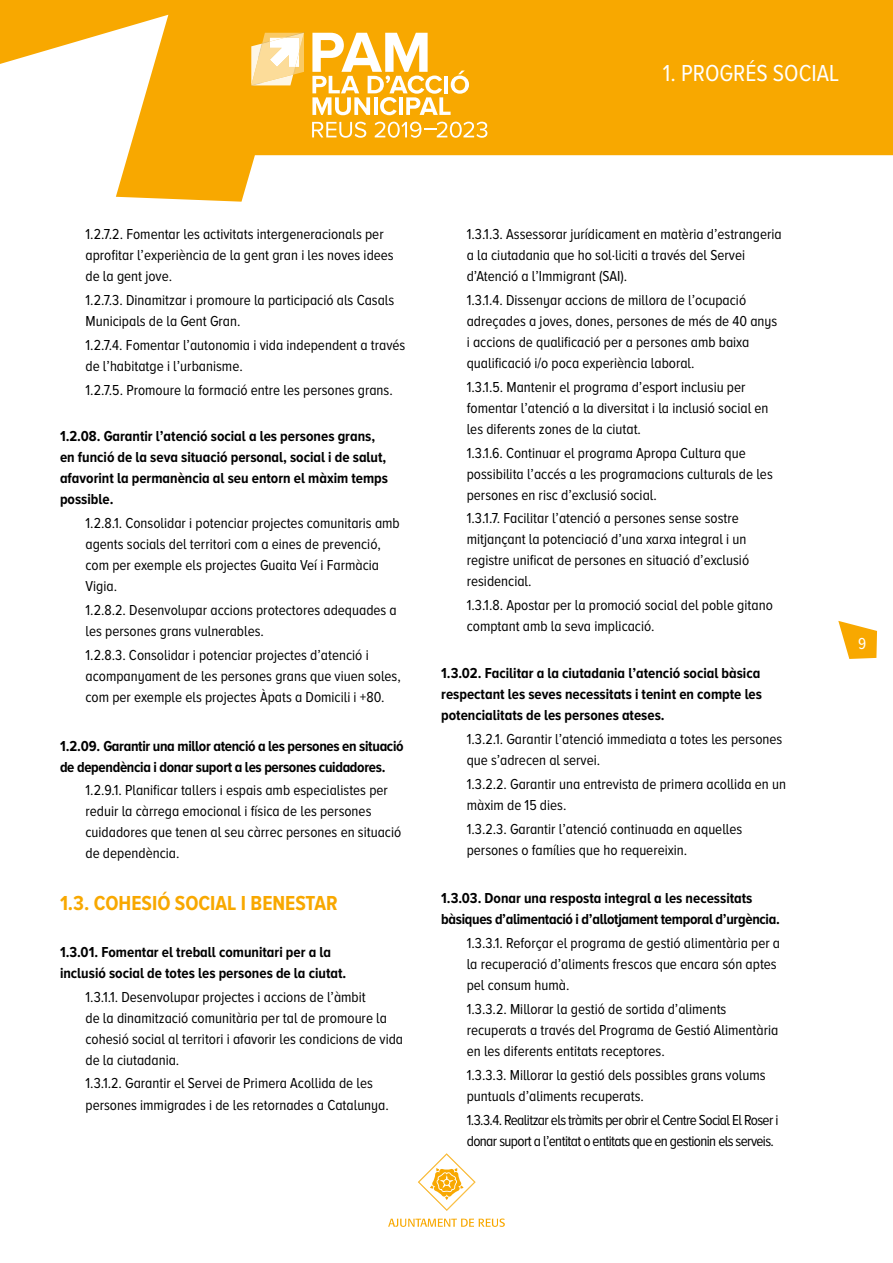
<style>
.page{position:relative;width:893px;height:1263px;background:#fff}
.page>*{position:absolute;margin:0;border:0;box-sizing:border-box;transform-origin:0 0}
.t1{font:24px "Proxima Nova A Cond";color:#fff}
.t2{font:700 21px "Proxima Nova A Cond";color:#f8a800}
.t3{font:16.5px "Proxima Nova A Cond";color:#fff}
.t4{font:15px/21px "Proxima Nova A Cond";color:#000}
.t5{font:700 15px/21px "Proxima Nova A Cond";color:#000}
.t6{font:700 15px/21px "Proxima Nova A Cond";letter-spacing:-.02em;color:#000}
.t7{font:15px/21px "Proxima Nova A Cond";letter-spacing:-.04em;color:#000}
</style>
<div class="page">
<svg style="left:0;top:0;width:893px;height:202px;fill:#f8a800"></svg>
<svg style="left:312px;top:33px;width:157px;height:82px"></svg>
<svg style="left:251px;top:33px;width:53px;height:52px"></svg>
<svg style="left:312px;top:122px;width:54px;height:16px"></svg>
<svg style="left:375px;top:122px;width:112px;height:16px"></svg>
<svg style="left:388px;top:1218px;width:117px;height:9px"></svg>
<svg style="left:418px;top:1153px;width:58px;height:58px"></svg>
<svg style="left:838px;top:621px;width:39px;height:38px"></svg>
<h1 class="t1" style="left:663px;top:60px;width:178px">1. PROGRÉS SOCIAL</h1>
<p class="t4" style="left:86px;top:223px;width:310px">1.2.7.2. Fomentar les activitats intergeneracionals per aprofitar l’experiència de la gent gran i les noves idees de la gent jove.</p>
<p class="t4" style="left:86px;top:289px;width:310px">1.2.7.3. Dinamitzar i promoure la participació als Casals<br>Municipals de la Gent Gran.</p>
<p class="t4" style="left:86px;top:334px;width:321px">1.2.7.4. Fomentar l’autonomia i vida independent a través de l’habitatge i l’urbanisme.</p>
<p class="t4" style="left:86px;top:379px;width:309px">1.2.7.5. Promoure la formació entre les persones grans.</p>
<p class="t5" style="left:60px;top:426px;width:330px">1.2.08. Garantir l’atenció social a les persones grans, en funció de la seva situació personal, social i de salut, afavorint la permanència al seu entorn el màxim temps possible.</p>
<p class="t4" style="left:86px;top:513px;width:316px">1.2.8.1. Consolidar i potenciar projectes comunitaris amb agents socials del territori com a eines de prevenció, com per exemple els projectes Guaita Veí i Farmàcia Vigia.</p>
<p class="t4" style="left:86px;top:599px;width:313px">1.2.8.2. Desenvolupar accions protectores adequades a les persones grans vulnerables.</p>
<p class="t4" style="left:86px;top:644px;width:317px">1.2.8.3. Consolidar i potenciar projectes d’atenció i acompanyament de les persones grans que viuen soles, com per exemple els projectes Àpats a Domicili i +80.</p>
<p class="t6" style="left:60px;top:735px;width:345px">1.2.09. Garantir una millor atenció a les persones en situació de dependència i donar suport a les persones cuidadores.</p>
<p class="t4" style="left:86px;top:780px;width:317px">1.2.9.1. Planificar tallers i espais amb especialistes per reduir la càrrega emocional i física de les persones cuidadores que tenen al seu càrrec persones en situació de dependència.</p>
<h2 class="t2" style="left:60px;top:891px;width:279px">1.3. COHESIÓ SOCIAL I BENESTAR</h2>
<p class="t5" style="left:60px;top:941px;width:288px">1.3.01. Fomentar el treball comunitari per a la inclusió social de totes les persones de la ciutat.</p>
<p class="t4" style="left:86px;top:986px;width:319px">1.3.1.1. Desenvolupar projectes i accions de l’àmbit<br>de la dinamització comunitària per tal de promoure la cohesió social al territori i afavorir les condicions de vida de la ciutadania.</p>
<p class="t4" style="left:86px;top:1073px;width:305px">1.3.1.2. Garantir el Servei de Primera Acollida de les persones immigrades i de les retornades a Catalunya.</p>
<p class="t4" style="left:467px;top:223px;width:316px">1.3.1.3. Assessorar jurídicament en matèria d’estrangeria a la ciutadania que ho sol·liciti a través del Servei d’Atenció a l’Immigrant (SAI).</p>
<p class="t4" style="left:467px;top:289px;width:312px">1.3.1.4. Dissenyar accions de millora de l’ocupació adreçades a joves, dones, persones de més de 40 anys i accions de qualificació per a persones amb baixa qualificació i/o poca experiència laboral.</p>
<p class="t4" style="left:467px;top:376px;width:303px">1.3.1.5. Mantenir el programa d’esport inclusiu per fomentar l’atenció a la diversitat i la inclusió social en les diferents zones de la ciutat.</p>
<p class="t4" style="left:467px;top:442px;width:308px">1.3.1.6. Continuar el programa Apropa Cultura que possibilita l’accés a les programacions culturals de les persones en risc d’exclusió social.</p>
<p class="t4" style="left:467px;top:508px;width:284px">1.3.1.7. Facilitar l’atenció a persones sense sostre mitjançant la potenciació d’una xarxa integral i un registre unificat de persones en situació d’exclusió residencial.</p>
<p class="t4" style="left:467px;top:595px;width:308px">1.3.1.8. Apostar per la promoció social del poble gitano comptant amb la seva implicació.</p>
<p class="t5" style="left:441px;top:662px;width:322px;text-align:justify">1.3.02. Facilitar a la ciutadania l’atenció social bàsica respectant les seves necessitats i tenint en compte les potencialitats de les persones ateses.</p>
<p class="t4" style="left:467px;top:728px;width:317px">1.3.2.1. Garantir l’atenció immediata a totes les persones que s’adrecen al servei.</p>
<p class="t4" style="left:467px;top:773px;width:321px">1.3.2.2. Garantir una entrevista de primera acollida en un màxim de 15 dies.</p>
<p class="t4" style="left:467px;top:818px;width:277px">1.3.2.3. Garantir l’atenció continuada en aquelles persones o famílies que ho requereixin.</p>
<p class="t6" style="left:441px;top:888px;width:340px">1.3.03. Donar una resposta integral a les necessitats bàsiques d’alimentació i d’allotjament temporal d’urgència.</p>
<p class="t4" style="left:467px;top:932px;width:315px">1.3.3.1. Reforçar el programa de gestió alimentària per a la recuperació d’aliments frescos que encara són aptes pel consum humà.</p>
<p class="t4" style="left:467px;top:998px;width:313px">1.3.3.2. Millorar la gestió de sortida d’aliments recuperats a través del Programa de Gestió Alimentària en les diferents entitats receptores.</p>
<p class="t4" style="left:467px;top:1064px;width:300px">1.3.3.3. Millorar la gestió dels possibles grans volums puntuals d’aliments recuperats.</p>
<p class="t7" style="left:467px;top:1109px;width:313px">1.3.3.4. Realitzar els tràmits per obrir el Centre Social El Roser i donar suport a l’entitat o entitats que en gestionin els serveis.</p>
<p class="t3" style="left:858px;top:634px;width:10px">9</p>
</div>
